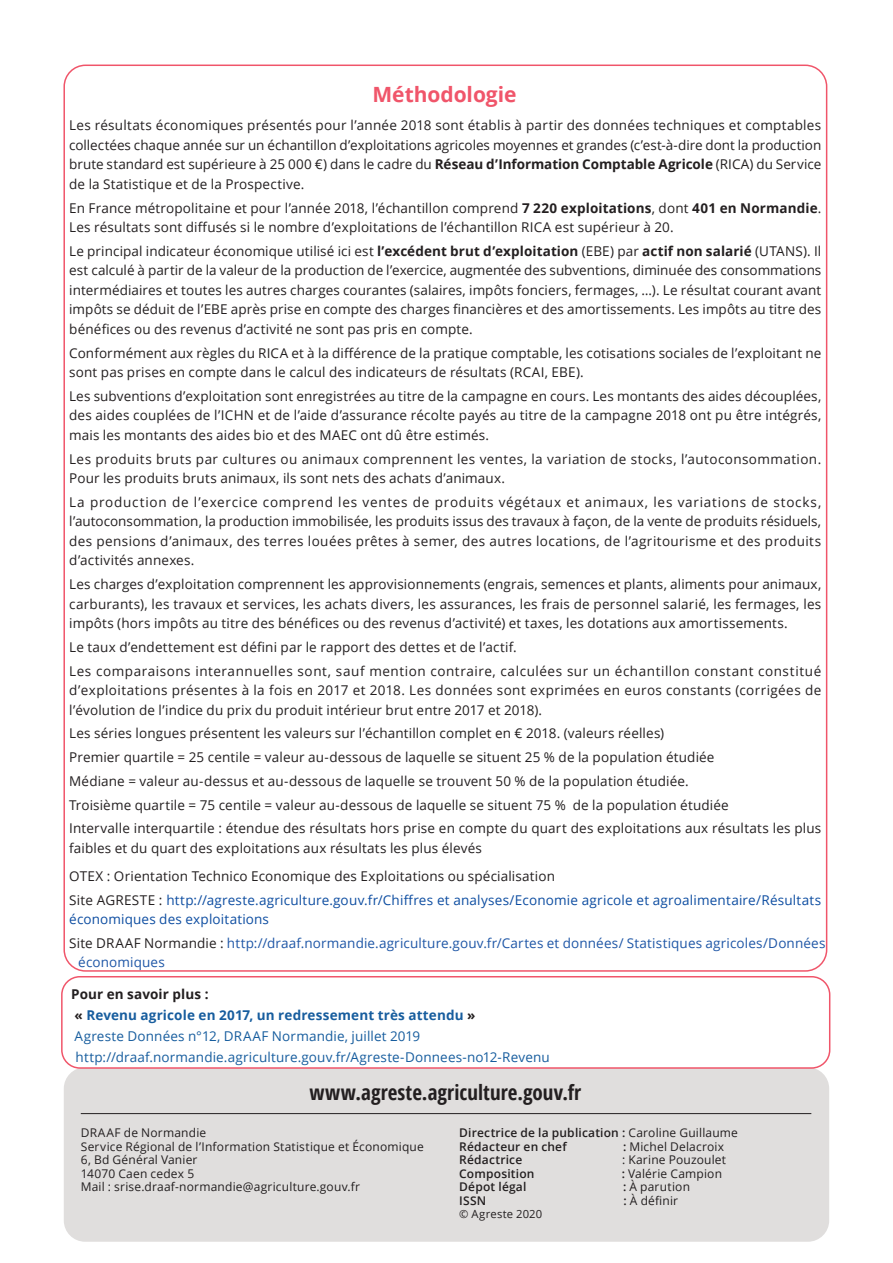
<style>
.page{position:relative;width:893px;height:1263px;background:#fff}
.page>*{position:absolute;margin:0;border:0;box-sizing:border-box;transform-origin:0 0}
.t1{font:700 condensed 21px "Open Sans";letter-spacing:.005em;color:#231f20}
.SOURCE{font:700 21px "Open Sans";color:#f0556a}
.SOURCE-2{font:13.5px/19.5px "Open Sans";letter-spacing:.01em;color:#231f20;text-align:justify}
.SOURCE-3{font:13.5px/19.5px "Open Sans";letter-spacing:.03em;color:#231f20}
.SOURCE-4{font:13.5px/19.5px "Open Sans";letter-spacing:.015em;color:#0d4da1}
.SOURCE-5{font:13.5px/19.5px "Open Sans";letter-spacing:.01em;color:#1e56a6}
.SOURCE-6{font:13.5px "Open Sans";letter-spacing:.01em;color:#175d9e}
.SOURCE-7{font:700 13.5px "Open Sans";letter-spacing:.01em;color:#175d9e}
.SOURCE-8{font:700 13.5px "Open Sans";letter-spacing:.01em;color:#231f20}
.t2{font:12px/13.5px "Open Sans";letter-spacing:.015em;color:#231f20}
.t3{font:600 12px/13.5px "Open Sans";letter-spacing:.015em;color:#231f20}
.t4{font:11.25px "Open Sans";letter-spacing:.015em;color:#231f20}
.s1{font-weight:700}
.s2{color:#231f20}
.s3{font-weight:400}
.s4{font-weight:600}
</style>
<div class="page">
<div style="left:64px;top:1067px;width:765px;height:175px;background:#e0dedd;border-radius:21px"></div>
<hr style="left:81px;top:1113px;width:730px;height:1px;background:#231f20">
<div style="left:61px;top:976px;width:769px;height:93px;border:2px solid #f0556a;border-radius:18px"></div>
<p class="SOURCE" style="left:372px;top:80px;width:146px">Méthodologie</p>
<p class="SOURCE-2" style="left:69px;top:115px;width:754px">Les résultats économiques présentés pour l’année 2018 sont établis à partir des données techniques et comptables collectées chaque année sur un échantillon d’exploitations agricoles moyennes et grandes (c’est-à-dire dont la production brute standard est supérieure à 25 000 €) dans le cadre du <span class="s1">Réseau d’Information Comptable Agricole</span> (RICA) du Service de la Statistique et de la Prospective.</p>
<p class="SOURCE-2" style="left:69px;top:198px;width:753px">En France métropolitaine et pour l’année 2018, l’échantillon comprend <span class="s1">7 220 exploitations</span>, dont <span class="s1">401 en Normandie</span>.<br>Les résultats sont diffusés si le nombre d’exploitations de l’échantillon RICA est supérieur à 20.</p>
<p class="SOURCE-2" style="left:69px;top:241px;width:754px">Le principal indicateur économique utilisé ici est <span class="s1">l’excédent brut d’exploitation</span> (EBE) par <span class="s1">actif non salarié</span> (UTANS). Il est calculé à partir de la valeur de la production de l’exercice, augmentée des subventions, diminuée des consommations intermédiaires et toutes les autres charges courantes (salaires, impôts fonciers, fermages, …). Le résultat courant avant impôts se déduit de l’EBE après prise en compte des charges financières et des amortissements. Les impôts au titre des bénéfices ou des revenus d’activité ne sont pas pris en compte.</p>
<p class="SOURCE-2" style="left:69px;top:343px;width:754px">Conformément aux règles du RICA et à la différence de la pratique comptable, les cotisations sociales de l’exploitant ne sont pas prises en compte dans le calcul des indicateurs de résultats (RCAI, EBE).</p>
<p class="SOURCE-2" style="left:69px;top:386px;width:754px">Les subventions d’exploitation sont enregistrées au titre de la campagne en cours. Les montants des aides découplées, des aides couplées de l’ICHN et de l’aide d’assurance récolte payés au titre de la campagne 2018 ont pu être intégrés, mais les montants des aides bio et des MAEC ont dû être estimés.</p>
<p class="SOURCE-3" style="left:69px;top:449px;width:754px">Les produits bruts par cultures ou animaux comprennent les ventes, la variation de stocks, l’autoconsommation.<br>Pour les produits bruts animaux, ils sont nets des achats d’animaux.</p>
<p class="SOURCE-2" style="left:69px;top:492px;width:754px">La production de l’exercice comprend les ventes de produits végétaux et animaux, les variations de stocks, l’autoconsommation, la production immobilisée, les produits issus des travaux à façon, de la vente de produits résiduels, des pensions d’animaux, des terres louées prêtes à semer, des autres locations, de l’agritourisme et des produits d’activités annexes.</p>
<p class="SOURCE-2" style="left:69px;top:574px;width:754px">Les charges d’exploitation comprennent les approvisionnements (engrais, semences et plants, aliments pour animaux, carburants), les travaux et services, les achats divers, les assurances, les frais de personnel salarié, les fermages, les impôts (hors impôts au titre des bénéfices ou des revenus d’activité) et taxes, les dotations aux amortissements.</p>
<p class="SOURCE-2" style="left:69px;top:637px;width:449px">Le taux d’endettement est défini par le rapport des dettes et de l’actif.</p>
<p class="SOURCE-2" style="left:69px;top:661px;width:754px">Les comparaisons interannuelles sont, sauf mention contraire, calculées sur un échantillon constant constitué d’exploitations présentes à la fois en 2017 et 2018. Les données sont exprimées en euros constants (corrigées de l’évolution de l’indice du prix du produit intérieur brut entre 2017 et 2018).</p>
<p class="SOURCE-2" style="left:69px;top:723px;width:596px">Les séries longues présentent les valeurs sur l’échantillon complet en € 2018. (valeurs réelles)</p>
<p class="SOURCE-2" style="left:69px;top:747px;width:647px">Premier quartile = 25 centile = valeur au-dessous de laquelle se situent 25 % de la population étudiée</p>
<p class="SOURCE-2" style="left:69px;top:771px;width:621px">Médiane = valeur au-dessus et au-dessous de laquelle se trouvent 50 % de la population étudiée.</p>
<p class="SOURCE-2" style="left:69px;top:795px;width:661px">Troisième quartile = 75 centile = valeur au-dessous de laquelle se situent 75 % de la population étudiée</p>
<p class="SOURCE-2" style="left:69px;top:818px;width:754px">Intervalle interquartile : étendue des résultats hors prise en compte du quart des exploitations aux résultats les plus faibles et du quart des exploitations aux résultats les plus élevés</p>
<p class="SOURCE-2" style="left:69px;top:866px;width:487px">OTEX : Orientation Technico Economique des Exploitations ou spécialisation</p>
<p class="SOURCE-4" style="left:69px;top:890px;width:753px"><span class="s2">Site AGRESTE :</span> http://agreste.agriculture.gouv.fr/Chiffres et analyses/Economie agricole et agroalimentaire/Résultats économiques des exploitations</p>
<p class="SOURCE-5" style="left:78px;top:933px;width:749px;text-indent:-9px"><span class="s2">Site DRAAF Normandie :</span> http://draaf.normandie.agriculture.gouv.fr/Cartes et données/ Statistiques agricoles/Données économiques</p>
<p class="SOURCE-8" style="left:71px;top:985px;width:139px">Pour en savoir plus :</p>
<p class="SOURCE-7" style="left:75px;top:1006px;width:402px"><span class="s2">«</span> Revenu agricole en 2017, un redressement très attendu <span class="s2">»</span></p>
<p class="SOURCE-6" style="left:75px;top:1027px;width:347px">Agreste Données n°12, DRAAF Normandie, juillet 2019</p>
<p class="SOURCE-6" style="left:76px;top:1048px;width:476px">http://draaf.normandie.agriculture.gouv.fr/Agreste-Donnees-no12-Revenu</p>
<h1 class="t1" style="left:309px;top:1077px;width:273px">www.agreste.agriculture.gouv.fr</h1>
<p class="t2" style="left:81px;top:1126px;width:345px">DRAAF de Normandie<br>Service Régional de l’Information Statistique et Économique 6, Bd Général Vanier<br>14070 Caen cedex 5<br>Mail : srise.draaf-normandie@agriculture.gouv.fr</p>
<p class="t3" style="left:459px;top:1126px;width:280px">Directrice de la publication : <span class="s3">Caroline Guillaume<br></span>Rédacteur en chef</p>
<p class="t2" style="left:623px;top:1139px;width:103px"><span class="s4">:</span> Michel Delacroix</p>
<p class="t3" style="left:459px;top:1153px;width:64px">Rédactrice</p>
<p class="t2" style="left:622px;top:1153px;width:106px">: Karine Pouzoulet</p>
<p class="t3" style="left:459px;top:1166px;width:77px">Composition</p>
<p class="t2" style="left:622px;top:1166px;width:102px"><span class="s4">:</span> Valérie Campion</p>
<p class="t3" style="left:459px;top:1180px;width:69px">Dépot légal</p>
<p class="t2" style="left:623px;top:1180px;width:68px"><span class="s4">:</span> À parution</p>
<p class="t3" style="left:459px;top:1193px;width:29px">ISSN</p>
<p class="t2" style="left:624px;top:1193px;width:56px"><span class="s4">:</span> À définir</p>
<p class="t4" style="left:459px;top:1206px;width:85px">© Agreste 2020</p>
</div>
